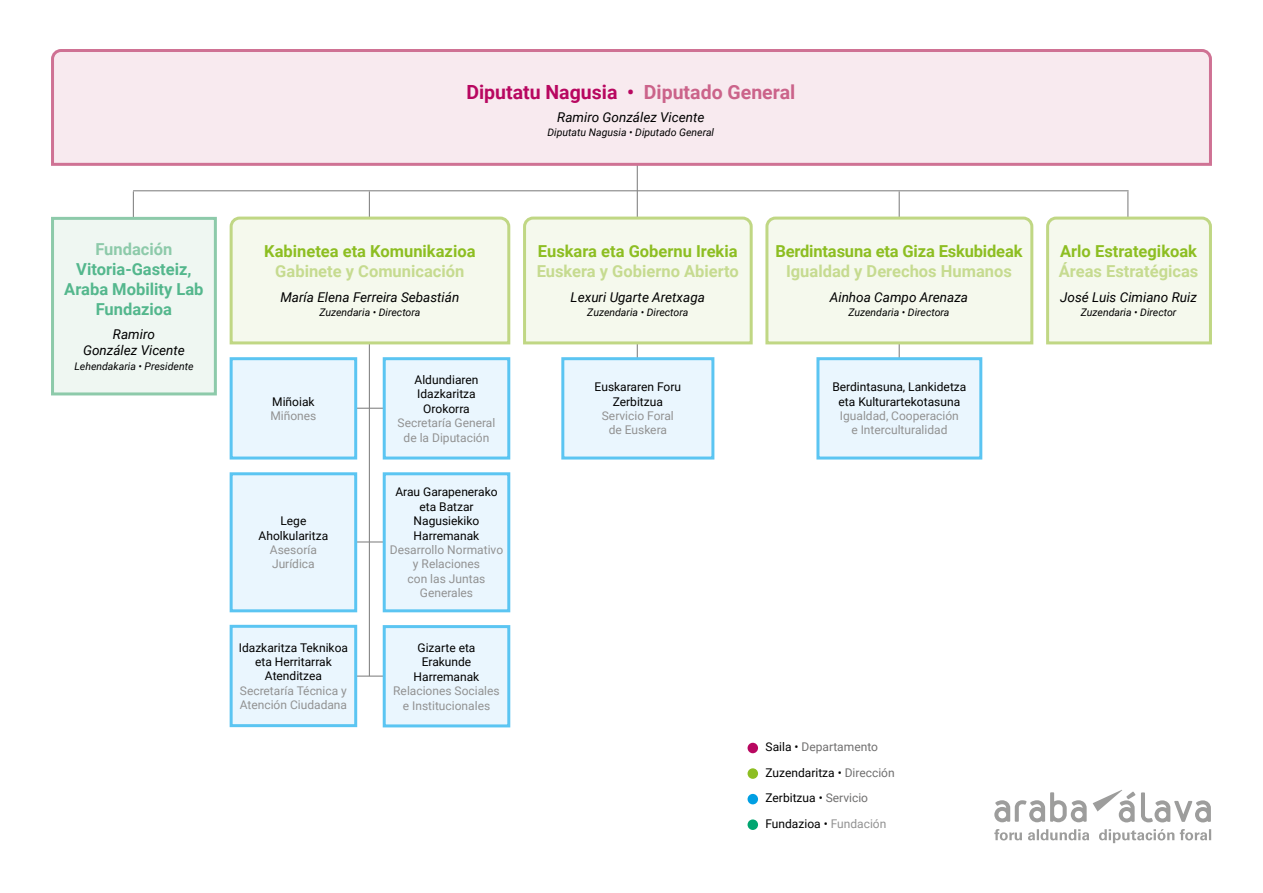
<style>
.page{position:relative;width:1263px;height:893px;background:#fff}
.page>*{position:absolute;margin:0;border:0;box-sizing:border-box;transform-origin:0 0}
.t1{font:700 19.5px "Roboto";color:#b80760}
.t2{font:700 16.5px "Roboto";color:#8dbe22}
.t3{font:700 16.5px "Roboto";color:#c6db90}
.t4{font:700 16.5px/19.8px "Roboto";color:#54b78d;text-align:center}
.t5{font:700 16.5px "Roboto";color:#8dcaaa}
.t6{font:italic 13.5px/16.2px "Roboto";color:#000;text-align:center}
.t7{font:12px/14.4px "Roboto";color:#000;text-align:center}
.t8{font:12px/14.4px "Roboto";color:#929292;text-align:center}
.t9{font:italic 10.5px "Roboto";color:#000}
.s1{color:#cb638a}
.s2{color:#706f6f}
.s3{color:#929292}
</style>
<div class="page">
<hr style="left:369px;top:191px;width:1px;height:485px;background:#878787">
<hr style="left:637px;top:153px;width:1px;height:255px;background:#878787">
<hr style="left:899px;top:191px;width:1px;height:217px;background:#878787">
<hr style="left:1127px;top:191px;width:1px;height:77px;background:#878787">
<hr style="left:133px;top:191px;width:1px;height:77px;background:#878787">
<svg style="left:229px;top:215px;width:282px;height:131px;background:#f1f6e6"></svg>
<svg style="left:1046px;top:215px;width:166px;height:130px;background:#f0f6e5"></svg>
<svg style="left:765px;top:215px;width:269px;height:131px;background:#f1f6e6"></svg>
<svg style="left:523px;top:215px;width:230px;height:131px;background:#f1f6e6"></svg>
<svg style="left:51px;top:49px;width:1161px;height:118px;background:#f5e3ea"></svg>
<hr style="left:249px;top:408px;width:191px;height:1px;background:#878787">
<hr style="left:249px;top:541px;width:191px;height:2px;background:#878787">
<hr style="left:249px;top:676px;width:191px;height:1px;background:#878787">
<hr style="left:133px;top:190px;width:995px;height:1px;background:#878787">
<div style="left:231px;top:359px;width:125px;height:99px;background:#eaf6fe"></div>
<div style="left:230px;top:357px;width:127px;height:102px;border:3px solid #5bc5f2"></div>
<div style="left:231px;top:474px;width:125px;height:137px;background:#eaf6fe"></div>
<div style="left:230px;top:472px;width:127px;height:140px;border:3px solid #5bc5f2"></div>
<div style="left:231px;top:626px;width:125px;height:100px;background:#eaf6fe"></div>
<div style="left:230px;top:625px;width:127px;height:102px;border:3px solid #5bc5f2"></div>
<div style="left:384px;top:359px;width:125px;height:99px;background:#eaf6fe"></div>
<div style="left:383px;top:357px;width:127px;height:102px;border:3px solid #5bc5f2"></div>
<div style="left:563px;top:359px;width:150px;height:99px;background:#eaf6fe"></div>
<div style="left:561px;top:357px;width:153px;height:102px;border:3px solid #5bc5f2"></div>
<div style="left:818px;top:359px;width:163px;height:99px;background:#eaf6fe"></div>
<div style="left:816px;top:357px;width:166px;height:102px;border:3px solid #5bc5f2"></div>
<div style="left:384px;top:474px;width:125px;height:137px;background:#eaf6fe"></div>
<div style="left:383px;top:472px;width:127px;height:140px;border:3px solid #5bc5f2"></div>
<div style="left:384px;top:627px;width:125px;height:99px;background:#eaf6fe"></div>
<div style="left:383px;top:625px;width:127px;height:102px;border:3px solid #5bc5f2"></div>
<svg style="left:1141px;top:792px;width:70px;height:30px"></svg>
<svg style="left:994px;top:792px;width:93px;height:30px"></svg>
<svg style="left:1093px;top:790px;width:42px;height:32px"></svg>
<svg style="left:994px;top:829px;width:217px;height:14px"></svg>
<div style="left:53px;top:218px;width:162px;height:176px;background:#eff7f2"></div>
<div style="left:51px;top:217px;width:166px;height:178px;border:3px solid #8dcaaa"></div>
<div style="left:747px;top:743px;width:11px;height:10px;background:#b80760;border-radius:50%"></div>
<div style="left:747px;top:768px;width:11px;height:11px;background:#8dbe22;border-radius:50%"></div>
<div style="left:747px;top:794px;width:11px;height:10px;background:#009fe3;border-radius:50%"></div>
<div style="left:747px;top:819px;width:11px;height:11px;background:#00a570;border-radius:50%"></div>
<h1 class="t1" style="left:466px;top:78px;width:330px">Diputatu Nagusia • <span class="s1">Diputado General</span></h1>
<p class="t6" style="left:557px;top:109px;width:149px">Ramiro González Vicente</p>
<p class="t9" style="left:548px;top:125px;width:168px">Diputatu Nagusia • Diputado General</p>
<h2 class="t5" style="left:95px;top:238px;width:79px">Fundación</h2>
<h2 class="t4" style="left:64px;top:259px;width:141px">Vitoria-Gasteiz,<br>Araba Mobility Lab<br>Fundazioa</h2>
<p class="t6" style="left:83px;top:326px;width:103px">Ramiro<br>González Vicente</p>
<p class="t9" style="left:74px;top:358px;width:121px">Lehendakaria • Presidente</p>
<h2 class="t2" style="left:264px;top:240px;width:213px">Kabinetea eta Komunikazioa</h2>
<h2 class="t3" style="left:275px;top:260px;width:191px">Gabinete y Comunicación</h2>
<p class="t6" style="left:280px;top:288px;width:180px">María Elena Ferreira Sebastián</p>
<p class="t9" style="left:319px;top:305px;width:102px">Zuzendaria • Directora</p>
<p class="t7" style="left:272px;top:394px;width:44px">Miñoiak</p>
<p class="t8" style="left:270px;top:408px;width:48px">Miñones</p>
<p class="t7" style="left:259px;top:513px;width:71px">Lege<br>Aholkularitza</p>
<p class="t8" style="left:270px;top:542px;width:48px;text-align:left">Asesoría<br>Jurídica</p>
<p class="t7" style="left:239px;top:640px;width:111px">Idazkaritza Teknikoa eta Herritarrak<br>Atenditzea</p>
<p class="t8" style="left:240px;top:683px;width:109px;text-align:left">Secretaría Técnica y<br>Atención Ciudadana</p>
<p class="t7" style="left:415px;top:372px;width:65px">Aldundiaren<br>Idazkaritza<br>Orokorra</p>
<p class="t8" style="left:398px;top:415px;width:99px">Secretaría General de la Diputación</p>
<p class="t7" style="left:395px;top:484px;width:104px">Arau Garapenerako eta Batzar<br>Nagusiekiko<br>Harremanak</p>
<p class="t8" style="left:390px;top:542px;width:115px">Desarrollo Normativo y Relaciones<br>con las Juntas<br>Generales</p>
<p class="t7" style="left:414px;top:640px;width:67px">Gizarte eta<br>Erakunde<br>Harremanak</p>
<p class="t8" style="left:393px;top:683px;width:108px">Relaciones Sociales e Institucionales</p>
<h2 class="t2" style="left:538px;top:240px;width:201px">Euskara eta Gobernu Irekia</h2>
<h2 class="t3" style="left:537px;top:260px;width:204px">Euskera y Gobierno Abierto</h2>
<p class="t6" style="left:571px;top:288px;width:136px">Lexuri Ugarte Aretxaga</p>
<p class="t9" style="left:587px;top:305px;width:102px">Zuzendaria • Directora</p>
<p class="t7" style="left:595px;top:379px;width:88px">Euskararen Foru<br>Zerbitzua</p>
<p class="t8" style="left:602px;top:408px;width:73px">Servicio Foral de Euskera</p>
<h2 class="t2" style="left:775px;top:240px;width:249px">Berdintasuna eta Giza Eskubideak</h2>
<h2 class="t3" style="left:786px;top:260px;width:227px">Igualdad y Derechos Humanos</h2>
<p class="t6" style="left:830px;top:288px;width:140px">Ainhoa Campo Arenaza</p>
<p class="t9" style="left:848px;top:305px;width:102px">Zuzendaria • Directora</p>
<p class="t7" style="left:832px;top:379px;width:135px">Berdintasuna, Lankidetza eta Kulturartekotasuna</p>
<p class="t8" style="left:840px;top:408px;width:121px">Igualdad, Cooperación e Interculturalidad</p>
<p class="t7" style="left:765px;top:733px;width:131px;line-height:25.8px;text-align:left">Saila • <span class="s2">Departamento<br></span>Zuzendaritza • <span class="s2">Dirección<br></span>Zerbitzua • <span class="s2">Servicio<br></span>Fundazioa • <span class="s3">Fundación</span></p>
<h2 class="t2" style="left:1060px;top:240px;width:138px">Arlo Estrategikoak</h2>
<h2 class="t3" style="left:1059px;top:260px;width:141px">Áreas Estratégicas</h2>
<p class="t6" style="left:1060px;top:288px;width:138px">José Luis Cimiano Ruiz</p>
<p class="t9" style="left:1081px;top:305px;width:97px">Zuzendaria • Director</p>
</div>
